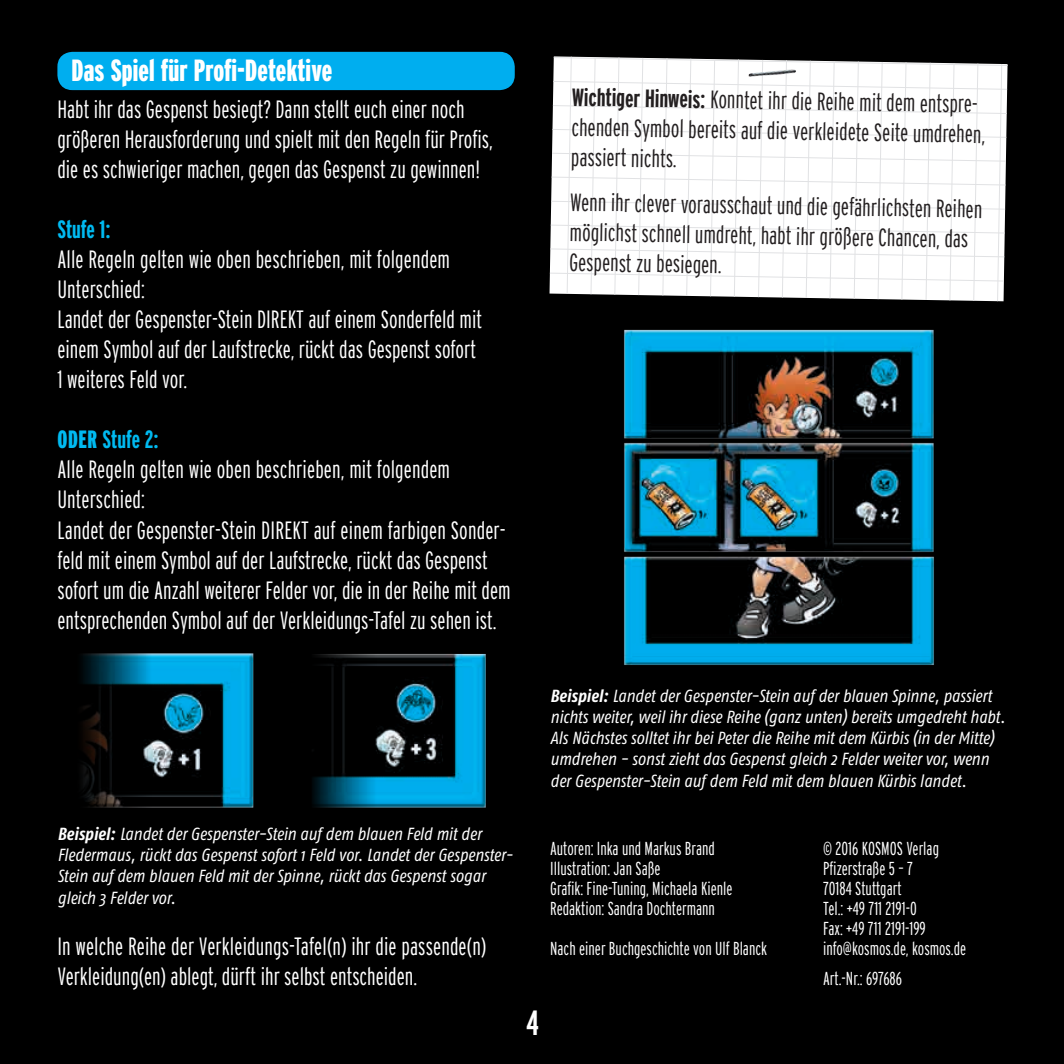
<style>
.page{position:relative;width:1064px;height:1064px;background:#fff}
.page>*{position:absolute;margin:0;border:0;box-sizing:border-box;transform-origin:0 0}
.t1{font:700 extra-condensed 35px "Interstate";color:#fff}
.t2{font:900 extra-condensed 30.5px "Interstate";letter-spacing:.005em;color:#fff}
.t3{font:300 extra-condensed 25px/30px "Interstate";color:#fff}
.t4{font:300 extra-condensed 25px/30px "Interstate";color:#231f20;text-align:justify}
.t5{font:700 extra-condensed 25px "Interstate";letter-spacing:-.005em;color:#00baf1}
.t6{font:300 extra-condensed 18.75px/20px "Interstate";color:#fff}
.t7{font:italic 17.5px/21.2px "Fago Co";color:#fff}
.s1{font-weight:900;color:#00baf1}
.s2{font-weight:700;color:#00baf1}
.s3{font-weight:700}
</style>
<div class="page">
<div style="left:0;top:0;width:1063px;height:1063px;background:#000"></div>
<img style="left:313px;top:653px;width:173px;height:155px">
<img style="left:83px;top:653px;width:171px;height:155px">
<svg style="left:549px;top:56px;width:458px;height:245px;background:#f2f2f2"></svg>
<img style="left:747px;top:69px;width:49px;height:8px">
<img style="left:624px;top:329px;width:310px;height:336px">
<div style="left:57px;top:52px;width:457px;height:38px;background:#00aeef;border-radius:15px"></div>
<p class="t2" style="left:72px;top:54px;width:262px">Das Spiel für Profi-Detektive</p>
<p class="t3" style="left:57px;top:94px;width:437px">Habt ihr das Gespenst besiegt? Dann stellt euch einer noch größeren Herausforderung und spielt mit den Regeln für Profis, die es schwieriger machen, gegen das Gespenst zu gewinnen!</p>
<p class="t5" style="left:57px;top:216px;width:55px">Stufe 1:</p>
<p class="t3" style="left:57px;top:244px;width:426px">Alle Regeln gelten wie oben beschrieben, mit folgendem Unterschied:<br>Landet der Gespenster-Stein DIREKT auf einem Sonderfeld mit einem Symbol auf der Laufstrecke, rückt das Gespenst sofort 1 weiteres Feld vor.</p>
<p class="t3" style="left:57px;top:424px;width:455px"><span class="s1">ODER</span> <span class="s2">Stufe 2:<br></span>Alle Regeln gelten wie oben beschrieben, mit folgendem Unterschied:<br>Landet der Gespenster-Stein DIREKT auf einem farbigen Sonder&shy;feld mit einem Symbol auf der Laufstrecke, rückt das Gespenst sofort um die Anzahl weiterer Felder vor, die in der Reihe mit dem entsprechenden Symbol auf der Verkleidungs-Tafel zu sehen ist.</p>
<p class="t4" style="left:572px;top:82px;width:415px;rotate:1deg"><span class="s3">Wichtiger Hinweis:</span> Konntet ihr die Reihe mit dem entspre&shy;chenden Symbol bereits auf die verkleidete Seite umdrehen, passiert nichts.</p>
<p class="t4" style="left:570px;top:186px;width:413px;text-align:left;rotate:1deg">Wenn ihr clever vorausschaut und die gefährlichsten Reihen möglichst schnell umdreht, habt ihr größere Chancen, das<br>Gespenst zu besiegen.</p>
<p class="t7" style="left:550px;top:684px;width:456px"><span class="s3">Beispiel:</span> Landet der Gespenster-Stein auf der blauen Spinne, passiert nichts weiter, weil ihr diese Reihe (ganz unten) bereits umgedreht habt.<br>Als Nächstes solltet ihr bei Peter die Reihe mit dem Kürbis (in der Mitte) umdrehen - sonst zieht das Gespenst gleich 2 Felder weiter vor, wenn der Gespenster-Stein auf dem Feld mit dem blauen Kürbis landet.</p>
<p class="t7" style="left:57px;top:823px;width:457px"><span class="s3">Beispiel:</span> Landet der Gespenster-Stein auf dem blauen Feld mit der Fledermaus, rückt das Gespenst sofort 1 Feld vor. Landet der Gespenster-Stein auf dem blauen Feld mit der Spinne, rückt das Gespenst sogar gleich 3 Felder vor.</p>
<p class="t3" style="left:57px;top:930px;width:430px">In welche Reihe der Verkleidungs-Tafel(n) ihr die passende(n)<br>Verkleidung(en) ablegt, dürft ihr selbst entscheiden.</p>
<p class="t6" style="left:550px;top:838px;width:184px">Autoren: Inka und Markus Brand<br>Illustration: Jan Saße<br>Grafik: Fine-Tuning, Michaela Kienle<br>Redaktion: Sandra Dochtermann</p>
<p class="t6" style="left:550px;top:938px;width:218px">Nach einer Buchgeschichte von Ulf Blanck</p>
<h1 class="t1" style="left:526px;top:1003px;width:14px">4</h1>
<p class="t6" style="left:823px;top:838px;width:144px">© 2016 KOSMOS Verlag<br>Pfizerstraße 5 – 7<br>70184 Stuttgart<br>Tel.: +49 711 2191-0<br>Fax: +49 711 2191-199 info@kosmos.de, kosmos.de</p>
<p class="t6" style="left:823px;top:968px;width:80px">Art.-Nr.: 697686</p>
</div>
